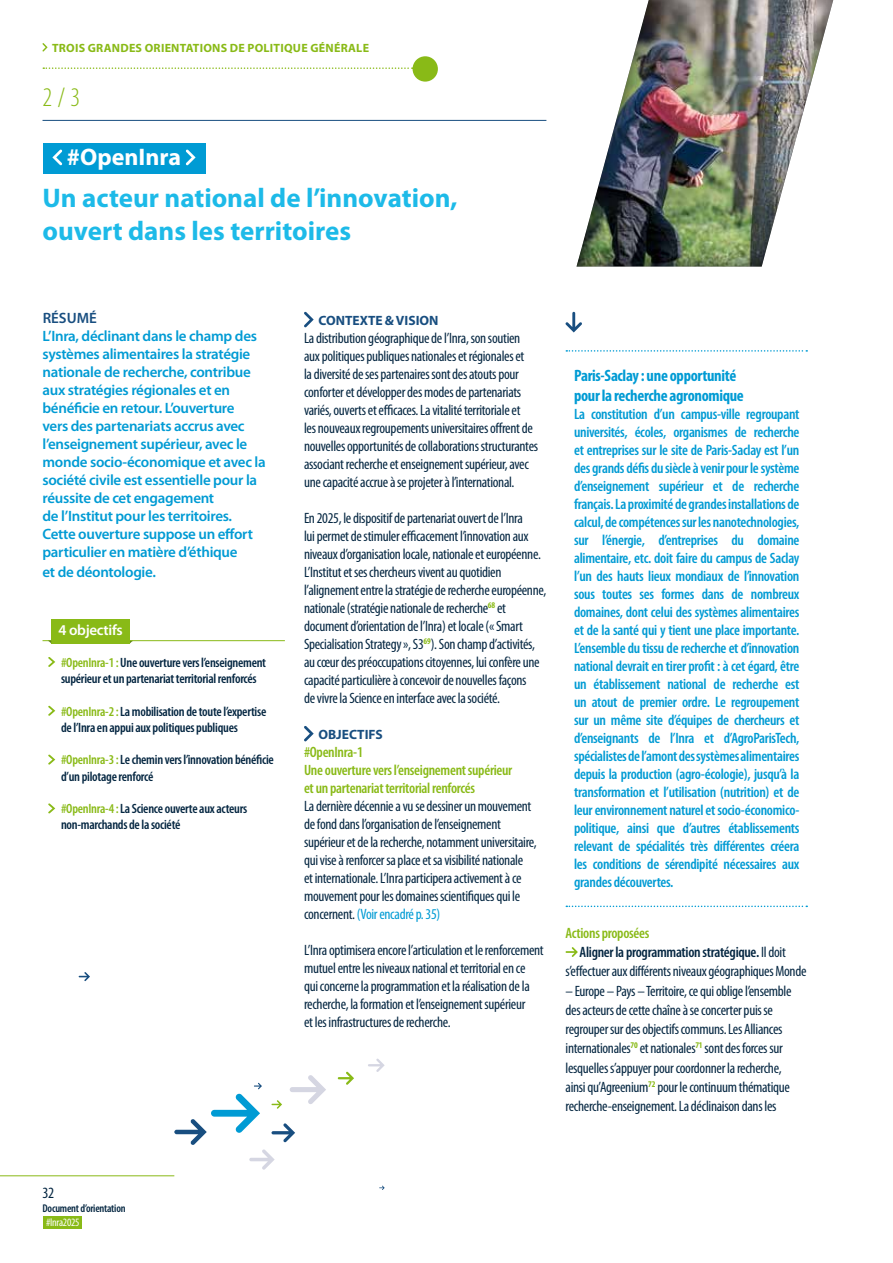
<style>
.page{position:relative;width:893px;height:1263px;background:#fff}
.page>*{position:absolute;margin:0;border:0;box-sizing:border-box;transform-origin:0 0}
.t1{font:700 27px/32.4px "Myriad Pro";color:#1dbae8}
.t2{font:300 condensed 27px "Myriad Pro";color:#89ba17}
.t3{font:700 24px "Myriad Pro";color:#fff}
.t4{font:700 condensed 16.5px/19.8px "Myriad Pro";letter-spacing:-.02em;color:#009bd4}
.t5{font:condensed 15.75px "Myriad Pro";color:#042641}
.t6{font:condensed 15px/18px "Myriad Pro";letter-spacing:-.02em;color:#042641}
.t7{font:600 condensed 15px/18px "Myriad Pro";letter-spacing:-.02em;color:#009bd4;text-align:justify}
.t8{font:600 15px/18px "Myriad Pro";letter-spacing:-.02em;color:#009bd4}
.t9{font:600 condensed 15px/18px "Myriad Pro";letter-spacing:-.02em;color:#89ba17}
.t10{font:600 condensed 15px "Myriad Pro";letter-spacing:-.02em;color:#042641}
.t11{font:600 15px "Myriad Pro";letter-spacing:-.02em;color:#fff}
.t12{font:600 15px "Myriad Pro";color:#184e80}
.t13{font:600 condensed 13.5px/16.2px "Myriad Pro";letter-spacing:-.02em;color:#042641}
.t14{font:700 13.5px "Myriad Pro";color:#184e80}
.t15{font:700 12px "Myriad Pro";letter-spacing:.02em;color:#89ba17}
.t16{font:600 condensed 11.25px "Myriad Pro";letter-spacing:-.02em;color:#042641}
.t17{font:condensed 11.25px "Myriad Pro";letter-spacing:-.02em;color:#fff}
.s1{color:#89ba17}
.s2{color:#009bd4}
.s3{font-weight:400}
</style>
<div class="page">
<hr style="left:0;top:1175px;width:174px;height:1px;background:#89ba17">
<div style="left:43px;top:1216px;width:39px;height:13px;background:#89ba17"></div>
<svg style="left:304px;top:312px;width:10px;height:15px"></svg>
<svg style="left:304px;top:726px;width:10px;height:15px"></svg>
<svg style="left:566px;top:947px;width:12px;height:10px"></svg>
<svg style="left:48px;top:657px;width:7px;height:10px"></svg>
<svg style="left:48px;top:706px;width:7px;height:10px"></svg>
<svg style="left:48px;top:754px;width:7px;height:10px"></svg>
<svg style="left:48px;top:803px;width:7px;height:10px"></svg>
<svg style="left:42px;top:43px;width:6px;height:9px"></svg>
<svg style="left:43px;top:67px;width:370px;height:2px"></svg>
<div style="left:413px;top:56px;width:25px;height:26px;background:#89ba17;border-radius:50%"></div>
<div style="left:576px;top:0;width:265px;height:268px;background:#000;opacity:.75"></div>
<div style="left:43px;top:143px;width:162px;height:31px;background:#009bd4"></div>
<svg style="left:52px;top:150px;width:10px;height:15px"></svg>
<svg style="left:186px;top:149px;width:10px;height:16px"></svg>
<hr style="left:43px;top:120px;width:503px;height:1px;background:#184e80">
<svg style="left:566px;top:350px;width:241px;height:2px"></svg>
<svg style="left:566px;top:312px;width:16px;height:20px"></svg>
<svg style="left:566px;top:905px;width:241px;height:2px"></svg>
<svg style="left:368px;top:1058px;width:17px;height:14px"></svg>
<svg style="left:338px;top:1072px;width:16px;height:13px"></svg>
<svg style="left:79px;top:972px;width:11px;height:9px"></svg>
<svg style="left:174px;top:1075px;width:152px;height:95px"></svg>
<svg style="left:379px;top:1185px;width:6px;height:5px"></svg>
<div style="left:51px;top:619px;width:79px;height:24px;background:#89ba17"></div>
<hr style="left:43px;top:640px;width:242px;height:1px;background:#89ba17">
<p class="t15" style="left:52px;top:41px;width:318px">TROIS GRANDES ORIENTATIONS DE POLITIQUE GÉNÉRALE</p>
<h1 class="t2" style="left:43px;top:82px;width:39px">2/3</h1>
<h2 class="t3" style="left:67px;top:144px;width:116px">#OpenInra</h2>
<h1 class="t1" style="left:43px;top:182px;width:416px">Un acteur national de l’innovation, ouvert dans les territoires</h1>
<p class="t12" style="left:43px;top:310px;width:56px">RÉSUMÉ</p>
<p class="t8" style="left:43px;top:327px;width:225px">L’Inra, déclinant dans le champ des systèmes alimentaires la stratégie nationale de recherche, contribue aux stratégies régionales et en bénéficie en retour. L’ouverture<br>vers des partenariats accrus avec l’enseignement supérieur, avec le monde socio-économique et avec la société civile est essentielle pour la réussite de cet engagement<br>de l’Institut pour les territoires.<br>Cette ouverture suppose un effort particulier en matière d’éthique</p>
<p class="t8" style="left:43px;top:563px;width:115px">et de déontologie.</p>
<p class="t11" style="left:58px;top:622px;width:66px">4 objectifs</p>
<p class="t13" style="left:61px;top:655px;width:207px"><span class="s1">#OpenInra-1 :</span> Une ouverture vers l’enseignement supérieur et un partenariat territorial renforcés</p>
<p class="t13" style="left:61px;top:703px;width:207px"><span class="s1">#OpenInra-2 :</span>La mobilisation de toute l’expertise de l’Inra en appui aux politiques publiques</p>
<p class="t13" style="left:61px;top:752px;width:214px"><span class="s1">#OpenInra-3 :</span> Le chemin vers l’innovation bénéficie d’un pilotage renforcé</p>
<p class="t13" style="left:61px;top:800px;width:188px"><span class="s1">#OpenInra-4 :</span>La Science ouverte aux acteurs non-marchands de la société</p>
<p class="t14" style="left:318px;top:313px;width:122px">CONTEXTE &amp; VISION</p>
<p class="t6" style="left:304px;top:330px;width:236px">La distribution géographique de l’Inra, son soutien aux politiques publiques nationales et régionales et<br>la diversité de ses partenaires sont des atouts pour conforter et développer des modes de partenariats variés, ouverts et efficaces. La vitalité territoriale et<br>les nouveaux regroupements universitaires offrent de nouvelles opportunités de collaborations structurantes associant recherche et enseignement supérieur, avec une capacité accrue à se projeter à l’international.</p>
<p class="t6" style="left:304px;top:510px;width:244px">En 2025, le dispositif de partenariat ouvert de l’Inra<br>lui permet de stimuler efficacement l’innovation aux niveaux d’organisation locale, nationale et européenne.<br>L’Institut et ses chercheurs vivent au quotidien l’alignement entre la stratégie de recherche européenne, nationale (stratégie nationale de recherche<sup>68</sup> et document d’orientation de l’Inra) et locale (« Smart Specialisation Strategy », S3<sup>69</sup>). Son champ d’activités, au cœur des préoccupations citoyennes, lui confère une capacité particulière à concevoir de nouvelles façons<br>de vivre la Science en interface avec la société.</p>
<p class="t14" style="left:318px;top:727px;width:66px">OBJECTIFS</p>
<p class="t9" style="left:304px;top:743px;width:210px">#OpenInra-1<br>Une ouverture vers l’enseignement supérieur et un partenariat territorial renforcés</p>
<p class="t6" style="left:304px;top:798px;width:234px">La dernière décennie a vu se dessiner un mouvement de fond dans l’organisation de l’enseignement supérieur et de la recherche, notamment universitaire, qui vise à renforcer sa place et sa visibilité nationale<br>et internationale. L’Inra participera activement à ce mouvement pour les domaines scientifiques qui le concernent. <span class="s2">(Voir encadré p. 35)</span></p>
<p class="t6" style="left:304px;top:942px;width:241px">L’Inra optimisera encore l’articulation et le renforcement mutuel entre les niveaux national et territorial en ce<br>qui concerne la programmation et la réalisation de la recherche, la formation et l’enseignement supérieur<br>et les infrastructures de recherche.</p>
<p class="t4" style="left:574px;top:366px;width:171px">Paris-Saclay : une opportunité pour la recherche agronomique</p>
<p class="t7" style="left:574px;top:405px;width:227px">La constitution d’un campus-ville regroupant universités, écoles, organismes de recherche et entreprises sur le site de Paris-Saclay est l’un des grands défis du siècle à venir pour le système d’enseignement supérieur et de recherche français. La proximité de grandes installations de calcul, de compétences sur les nanotechnologies, sur l’énergie, d’entreprises du domaine alimentaire, etc. doit faire du campus de Saclay l’un des hauts lieux mondiaux de l’innovation sous toutes ses formes dans de nombreux domaines, dont celui des systèmes alimentaires et de la santé qui y tient une place importante.<br>L’ensemble du tissu de recherche et d’innovation national devrait en tirer profit : à cet égard, être un établissement national de recherche est un atout de premier ordre. Le regroupement sur un même site d’équipes de chercheurs et d’enseignants de l’Inra et d’AgroParisTech, spécialistes de l’amont des systèmes alimentaires depuis la production (agro-écologie), jusqu’à la transformation et l’utilisation (nutrition) et de leur environnement naturel et socio-économico&shy;politique, ainsi que d’autres établissements relevant de spécialités très différentes créera les conditions de sérendipité nécessaires aux grandes découvertes.</p>
<p class="t9" style="left:566px;top:924px;width:85px">Actions proposées</p>
<p class="t10" style="left:580px;top:944px;width:208px">Aligner la programmation stratégique. <span class="s3">Il doit</span></p>
<p class="t6" style="left:566px;top:962px;width:242px">s’effectuer aux différents niveaux géographiques Monde</p>
<p class="t6" style="left:566px;top:981px;width:228px;line-height:19.4px">– Europe – Pays – Territoire, ce qui oblige l’ensemble des acteurs de cette chaîne à se concerter puis se regrouper sur des objectifs communs. Les Alliances internationales<sup>70</sup> et nationales<sup>71</sup> sont des forces sur lesquelles s’appuyer pour coordonner la recherche, ainsi qu’Agreenium<sup>72</sup> pour le continuum thématique recherche-enseignement. La déclinaison dans les</p>
<p class="t5" style="left:43px;top:1184px;width:13px">32</p>
<p class="t16" style="left:43px;top:1202px;width:85px">Document d’orientation</p>
<p class="t17" style="left:46px;top:1216px;width:35px">#Inra2025</p>
</div>
